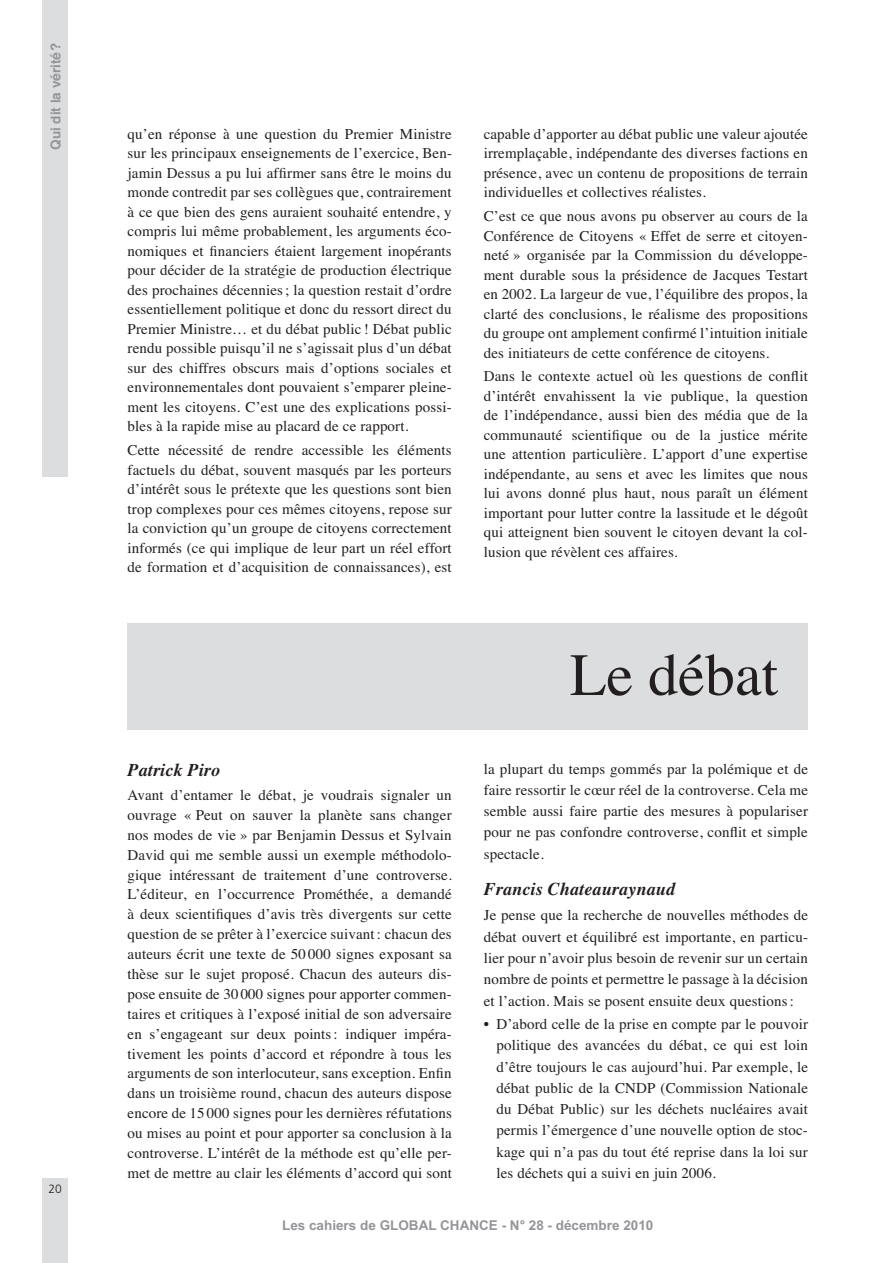
<style>
.page{position:relative;width:893px;height:1263px;background:#fff}
.page>*{position:absolute;margin:0;border:0;box-sizing:border-box;transform-origin:0 0}
.t1{font:60px "Times";color:#231f20}
.t2{font:italic 700 18px "Times";letter-spacing:.01em;color:#231f20}
.t3{font:15px/19.5px "Times";letter-spacing:.01em;color:#231f20;text-align:justify}
.t4{font:700 13.5px "Arial";color:#939598}
.t5{font:700 13.5px "Helvetica";color:#939598}
.t6{font:300 12px "Frutiger";color:#231f20}
</style>
<div class="page">
<div style="left:43px;top:1178px;width:25px;height:85px;background:#dcddde"></div>
<div style="left:128px;top:624px;width:680px;height:106px;background:#dcddde"></div>
<div style="left:43px;top:0;width:25px;height:476px;background:#dcddde"></div>
<p class="t5" style="left:51px;top:150px;width:109px;rotate:-90deg">Qui dit la vérité ?</p>
<p class="t6" style="left:49px;top:1184px;width:15px">20</p>
<p class="t3" style="left:128px;top:125px;width:326px">qu’en réponse à une question du Premier Ministre sur les principaux enseignements de l’exercice, Ben&shy;jamin Dessus a pu lui affirmer sans être le moins du monde contredit par ses collègues que, contrairement à ce que bien des gens auraient souhaité entendre, y compris lui même probablement, les arguments éco&shy;nomiques et financiers étaient largement inopérants pour décider de la stratégie de production électrique des prochaines décennies ; la question restait d’ordre essentiellement politique et donc du ressort direct du Premier Ministre… et du débat public ! Débat public rendu possible puisqu’il ne s’agissait plus d’un débat sur des chiffres obscurs mais d’options sociales et environnementales dont pouvaient s’emparer pleine&shy;ment les citoyens. C’est une des explications possi&shy;bles à la rapide mise au placard de ce rapport.</p>
<p class="t3" style="left:128px;top:442px;width:326px">Cette nécessité de rendre accessible les éléments factuels du débat, souvent masqués par les porteurs d’intérêt sous le prétexte que les questions sont bien trop complexes pour ces mêmes citoyens, repose sur la conviction qu’un groupe de citoyens correctement informés (ce qui implique de leur part un réel effort de formation et d’acquisition de connaissances), est</p>
<p class="t2" style="left:128px;top:763px;width:94px">Patrick Piro</p>
<p class="t3" style="left:128px;top:786px;width:326px;line-height:20px">Avant d’entamer le débat, je voudrais signaler un ouvrage « Peut on sauver la planète sans changer nos modes de vie » par Benjamin Dessus et Sylvain David qui me semble aussi un exemple méthodolo&shy;gique intéressant de traitement d’une controverse.<br>L’éditeur, en l’occurrence Prométhée, a demandé à deux scientifiques d’avis très divergents sur cette question de se prêter à l’exercice suivant : chacun des auteurs écrit une texte de 50 000 signes exposant sa thèse sur le sujet proposé. Chacun des auteurs dis&shy;pose ensuite de 30 000 signes pour apporter commen&shy;taires et critiques à l’exposé initial de son adversaire en s’engageant sur deux points : indiquer impéra&shy;tivement les points d’accord et répondre à tous les arguments de son interlocuteur, sans exception. Enfin dans un troisième round, chacun des auteurs dispose encore de 15 000 signes pour les dernières réfutations ou mises au point et pour apporter sa conclusion à la controverse. L’intérêt de la méthode est qu’elle per&shy;met de mettre au clair les éléments d’accord qui sont</p>
<p class="t3" style="left:484px;top:125px;width:326px">capable d’apporter au débat public une valeur ajoutée irremplaçable, indépendante des diverses factions en présence, avec un contenu de propositions de terrain individuelles et collectives réalistes.</p>
<p class="t3" style="left:484px;top:208px;width:326px">C’est ce que nous avons pu observer au cours de la Conférence de Citoyens « Effet de serre et citoyen&shy;neté » organisée par la Commission du développe&shy;ment durable sous la présidence de Jacques Testart en 2002. La largeur de vue, l’équilibre des propos, la clarté des conclusions, le réalisme des propositions du groupe ont amplement confirmé l’intuition initiale des initiateurs de cette conférence de citoyens.</p>
<p class="t3" style="left:484px;top:368px;width:326px">Dans le contexte actuel où les questions de conflit d’intérêt envahissent la vie publique, la question de l’indépendance, aussi bien des média que de la communauté scientifique ou de la justice mérite une attention particulière. L’apport d’une expertise indépendante, au sens et avec les limites que nous lui avons donné plus haut, nous paraît un élément important pour lutter contre la lassitude et le dégoût qui atteignent bien souvent le citoyen devant la col&shy;lusion que révèlent ces affaires.</p>
<p class="t1" style="left:570px;top:653px;width:210px">Le débat</p>
<p class="t3" style="left:484px;top:759px;width:326px;line-height:21.3px">la plupart du temps gommés par la polémique et de faire ressortir le cœur réel de la controverse. Cela me semble aussi faire partie des mesures à populariser pour ne pas confondre controverse, conflit et simple spectacle.</p>
<p class="t2" style="left:484px;top:882px;width:193px">Francis Chateauraynaud</p>
<p class="t3" style="left:484px;top:906px;width:326px;line-height:21.3px">Je pense que la recherche de nouvelles méthodes de débat ouvert et équilibré est importante, en particu&shy;lier pour n’avoir plus besoin de revenir sur un certain nombre de points et permettre le passage à la décision et l’action. Mais se posent ensuite deux questions :</p>
<p class="t3" style="left:496px;top:1015px;width:313px;line-height:21.3px;text-indent:-13px">• D’abord celle de la prise en compte par le pouvoir politique des avancées du débat, ce qui est loin d’être toujours le cas aujourd’hui. Par exemple, le débat public de la CNDP (Commission Nationale du Débat Public) sur les déchets nucléaires avait permis l’émergence d’une nouvelle option de stoc&shy;kage qui n’a pas du tout été reprise dans la loi sur les déchets qui a suivi en juin 2006.</p>
<p class="t4" style="left:282px;top:1218px;width:373px">Les cahiers de GLOBAL CHANCE - N° 28 - décembre 2010</p>
</div>
